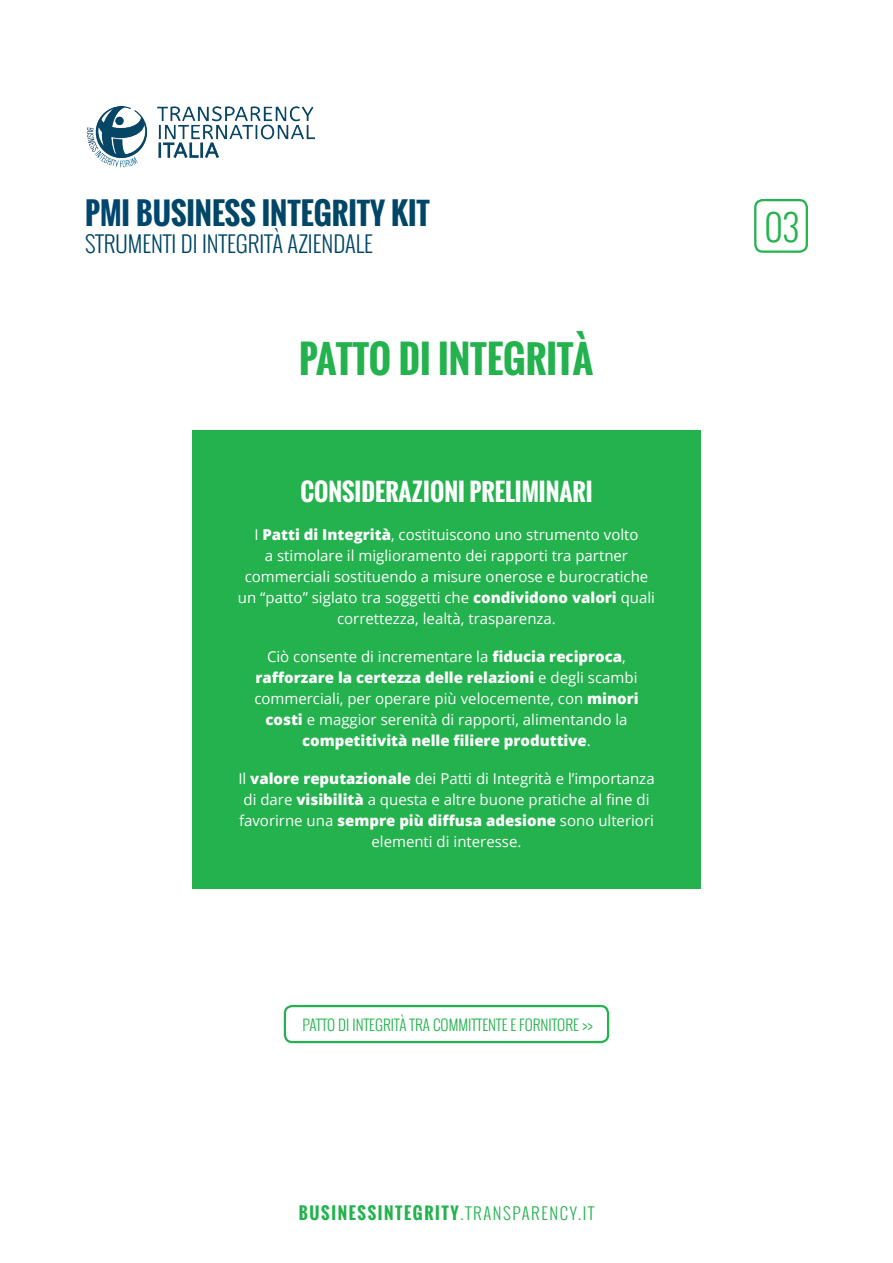
<style>
.page{position:relative;width:893px;height:1263px;background:#fff}
.page>*{position:absolute;margin:0;border:0;box-sizing:border-box;transform-origin:0 0}
.t1{font:700 37.5px "Oswald";color:#23b24d}
.t2{font:300 36px "Oswald";color:#23b24d}
.t3{font:700 30px "Oswald";color:#004666}
.t4{font:700 24px "Oswald";color:#fff}
.t5{font:300 22.5px "Oswald";color:#004666}
.t6{font:700 16.5px "Oswald";letter-spacing:.1em;color:#23b24d}
.t7{font:15px/21px "Open Sans";color:#fff;text-align:center}
.t8{font:300 15px "Oswald";color:#23b24d}
.s1{color:#00466f}
.s2{font-weight:800}
.s3{font-weight:300}
</style>
<div class="page">
<img style="left:86px;top:106px;width:228px;height:62px">
<div style="left:192px;top:431px;width:509px;height:458px;background:#23b24d"></div>
<div style="left:754px;top:199px;width:54px;height:54px;border:2px solid #23b24d;border-radius:7px"></div>
<div style="left:284px;top:1005px;width:325px;height:38px;border:2px solid #23b24d;border-radius:7px"></div>
<h3 class="t3" style="left:85px;top:190px;width:346px"><span class="s1">PMI BU</span>SINESS INTEGRITY KIT</h3>
<h3 class="t5" style="left:85px;top:227px;width:289px">STRUMENTI DI INTEGRITÀ AZIENDA<span class="s1">LE</span></h3>
<h1 class="t1" style="left:299px;top:331px;width:296px">PATTO DI INTEGRITÀ</h1>
<h3 class="t4" style="left:300px;top:473px;width:226px">CONSIDERAZIONI PRELIMIN</h3>
<h3 class="t4" style="left:559px;top:473px;width:23px">ARI</h3>
<p class="t7" style="left:238px;top:523px;width:419px">I <span class="s2">Patti di Integrità</span>, costituiscono uno strumento volto<br>a stimolare il miglioramento dei rapporti tra partner commerciali sostituendo a misure onerose e burocratiche un “patto” siglato tra soggetti che <span class="s2">condividono valori</span> quali correttezza, lealtà, trasparenza.</p>
<p class="t7" style="left:254px;top:645px;width:386px">Ciò consente di incrementare la <span class="s2">fiducia reciproca</span>, <span class="s2">rafforzare la certezza delle relazioni</span> e degli scambi commerciali, per operare più velocemente, con <span class="s2">minori costi</span> e maggior serenità di rapporti, alimentando la <span class="s2">competitività nelle filiere produttive</span>.</p>
<p class="t7" style="left:238px;top:767px;width:418px">Il <span class="s2">valore reputazionale</span> dei Patti di Integrità e l’importanza di dare <span class="s2">visibilità</span> a questa e altre buone pratiche al fine di favorirne una <span class="s2">sempre più diffusa adesione</span> sono ulteriori elementi di interesse.</p>
<p class="t8" style="left:303px;top:1014px;width:292px">PATTO DI INTEGRITÀ TRA COMMITTENTE E FORNITORE &gt;&gt;</p>
<p class="t6" style="left:299px;top:1200px;width:297px">BUSINESSINTEGRITY<span class="s3">.TRANSPARENCY.IT</span></p>
<h2 class="t2" style="left:764px;top:201px;width:36px">03</h2>
</div>
